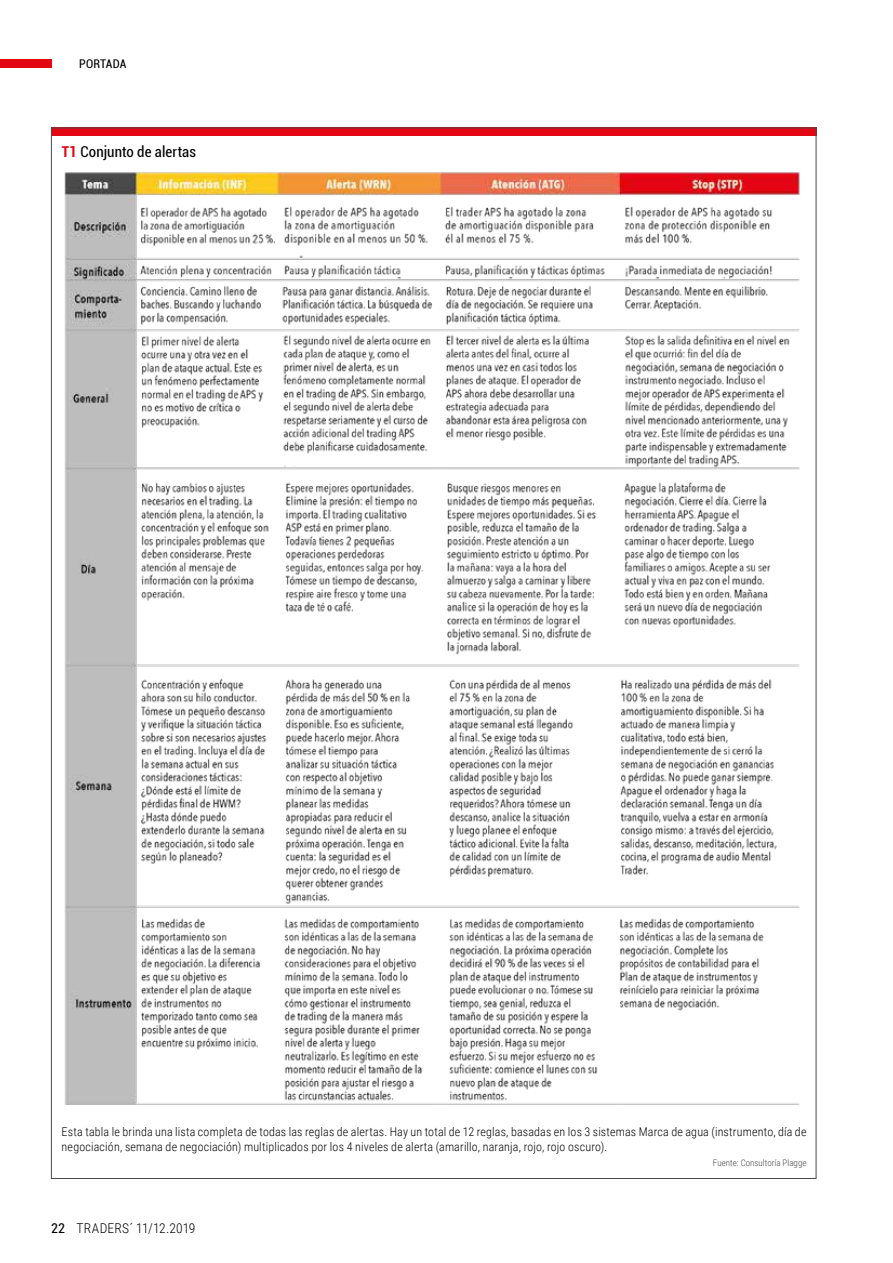
<style>
.page{position:relative;width:893px;height:1263px;background:#fff}
.page>*{position:absolute;margin:0;border:0;box-sizing:border-box;transform-origin:0 0}
.t1{font:condensed 15px "Roboto";letter-spacing:.005em;color:#000}
.t2{font:300 13.5px "Roboto Condensed";letter-spacing:.015em;color:#000}
.t3{font:300 12px/15px "Roboto Condensed";letter-spacing:.015em;color:#000}
.t4{font:condensed 12px "Roboto";letter-spacing:.015em;color:#000}
.t5{font:300 9px "Roboto Condensed";color:#4a4a49}
.s1{font-weight:700;color:#e30613}
.s2{font-family:"Roboto";font-weight:400;font-stretch:condensed}
</style>
<div class="page">
<div style="left:0;top:60px;width:51px;height:8px;background:#e30613"></div>
<div style="left:51px;top:128px;width:765px;height:8px;background:#e30613"></div>
<img style="left:64px;top:172px;width:736px;height:933px">
<p class="t4" style="left:79px;top:55px;width:49px">PORTADA</p>
<p class="t1" style="left:62px;top:142px;width:136px"><span class="s1">T1</span> Conjunto de alertas</p>
<p class="t3" style="left:62px;top:1124px;width:746px">Esta tabla le brinda una lista completa de todas las reglas de alertas. Hay un total de 12 reglas, basadas en los 3 sistemas Marca de agua (instrumento, día de negociación, semana de negociación) multiplicados por los 4 niveles de alerta (amarillo, naranja, rojo, rojo oscuro).</p>
<p class="t5" style="left:713px;top:1156px;width:95px">Fuente: Consultoría Plagge</p>
<p class="t2" style="left:51px;top:1219px;width:146px"><span class="s2">22</span> TRADERS´ 11/12.2019</p>
</div>
